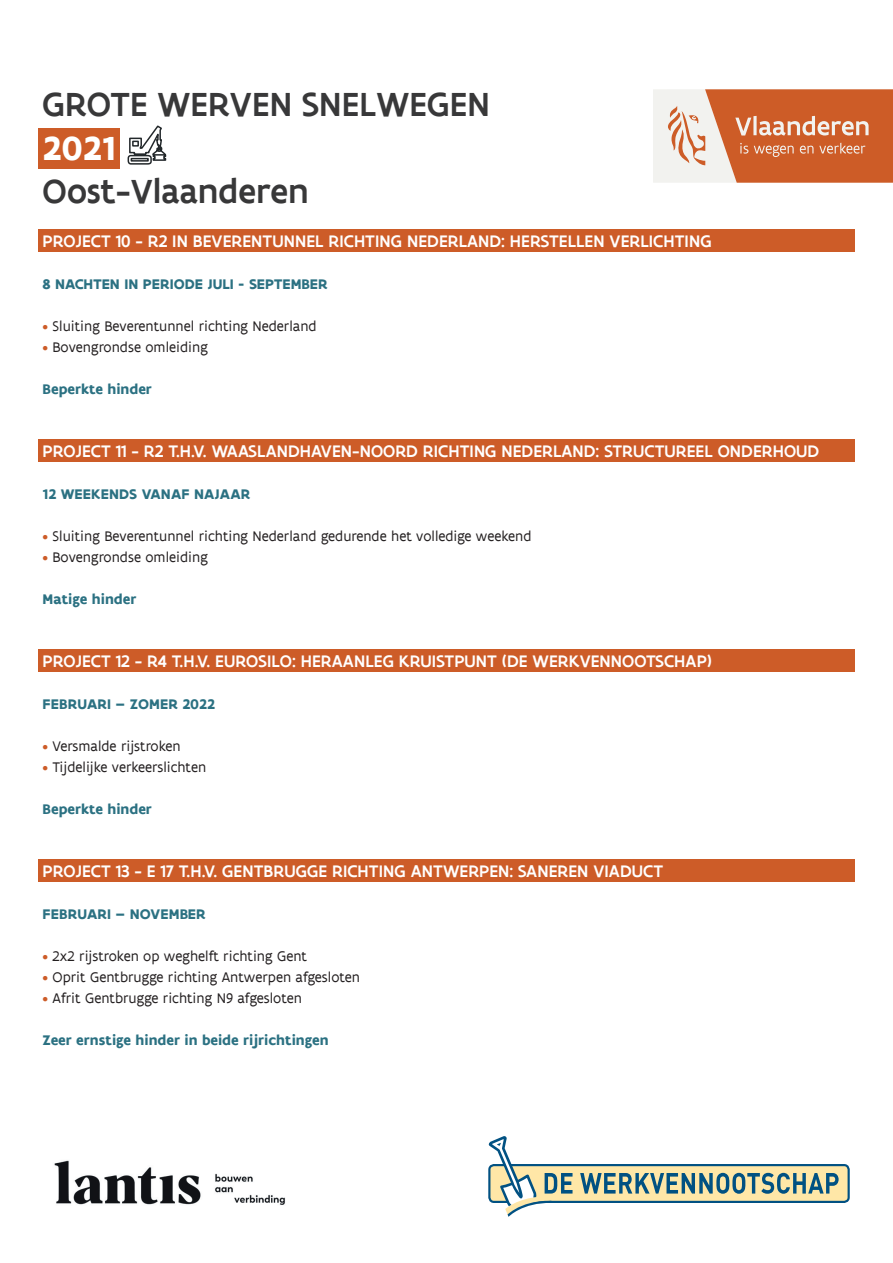
<style>
.page{position:relative;width:893px;height:1263px;background:#fff}
.page>*{position:absolute;margin:0;border:0;box-sizing:border-box;transform-origin:0 0}
.t1{font:500 36px "Flanders Art Sans";letter-spacing:.005em;color:#383839}
.t2{font:700 36px "Flanders Art Sans";color:#fff}
.t3{font:500 18px "Flanders Art Sans";letter-spacing:.005em;color:#fff}
.t4{font:15px "Flanders Art Sans";color:#231f20}
.t5{font:700 15px "Flanders Art Sans";color:#2b7182}
.s1{color:#cd5c28}
</style>
<div class="page">
<div style="left:38px;top:128px;width:82px;height:40px;background:#cd5c28"></div>
<div style="left:38px;top:230px;width:817px;height:22px;background:#cd5c28"></div>
<div style="left:38px;top:440px;width:817px;height:22px;background:#cd5c28"></div>
<div style="left:38px;top:650px;width:817px;height:22px;background:#cd5c28"></div>
<div style="left:38px;top:860px;width:817px;height:22px;background:#cd5c28"></div>
<svg style="left:127px;top:125px;width:40px;height:40px"></svg>
<svg style="left:653px;top:89px;width:240px;height:94px"></svg>
<img style="left:54px;top:1160px;width:231px;height:45px">
<svg style="left:488px;top:1136px;width:351px;height:81px"></svg>
<h1 class="t1" style="left:43px;top:82px;width:449px">GROTE WERVEN SNELWEGEN</h1>
<h1 class="t2" style="left:43px;top:125px;width:75px">2021</h1>
<h1 class="t1" style="left:43px;top:169px;width:267px">Oost-Vlaanderen</h1>
<p class="t3" style="left:43px;top:230px;width:671px">PROJECT 10 - R2 IN BEVERENTUNNEL RICHTING NEDERLAND: HERSTELLEN VERLICHTING</p>
<p class="t5" style="left:43px;top:275px;width:287px">8 NACHTEN IN PERIODE JULI - SEPTEMBER</p>
<p class="t4" style="left:43px;top:317px;width:276px"><span class="s1">•</span> Sluiting Beverentunnel richting Nederland</p>
<p class="t4" style="left:43px;top:338px;width:167px"><span class="s1">•</span> Bovengrondse omleiding</p>
<p class="t5" style="left:43px;top:380px;width:111px">Beperkte hinder</p>
<p class="t3" style="left:43px;top:440px;width:778px">PROJECT 11 - R2 T.H.V. WAASLANDHAVEN-NOORD RICHTING NEDERLAND: STRUCTUREEL ONDERHOUD</p>
<p class="t5" style="left:43px;top:485px;width:209px">12 WEEKENDS VANAF NAJAAR</p>
<p class="t4" style="left:43px;top:527px;width:490px"><span class="s1">•</span> Sluiting Beverentunnel richting Nederland gedurende het volledige weekend</p>
<p class="t4" style="left:43px;top:548px;width:167px"><span class="s1">•</span> Bovengrondse omleiding</p>
<p class="t5" style="left:43px;top:590px;width:95px">Matige hinder</p>
<p class="t3" style="left:43px;top:650px;width:671px">PROJECT 12 - R4 T.H.V. EUROSILO: HERAANLEG KRUISTPUNT (DE WERKVENNOOTSCHAP)</p>
<p class="t5" style="left:43px;top:695px;width:174px">FEBRUARI – ZOMER 2022</p>
<p class="t4" style="left:43px;top:737px;width:140px"><span class="s1">•</span> Versmalde rijstroken</p>
<p class="t4" style="left:43px;top:758px;width:165px"><span class="s1">•</span> Tijdelijke verkeerslichten</p>
<p class="t5" style="left:43px;top:800px;width:111px">Beperkte hinder</p>
<p class="t3" style="left:43px;top:860px;width:622px">PROJECT 13 - E 17 T.H.V. GENTBRUGGE RICHTING ANTWERPEN: SANEREN VIADUCT</p>
<p class="t5" style="left:43px;top:905px;width:165px">FEBRUARI – NOVEMBER</p>
<p class="t4" style="left:43px;top:947px;width:266px"><span class="s1">•</span> 2x2 rijstroken op weghelft richting Gent</p>
<p class="t4" style="left:43px;top:968px;width:319px"><span class="s1">•</span> Oprit Gentbrugge richting Antwerpen afgesloten</p>
<p class="t4" style="left:43px;top:989px;width:261px"><span class="s1">•</span> Afrit Gentbrugge richting N9 afgesloten</p>
<p class="t5" style="left:43px;top:1031px;width:288px">Zeer ernstige hinder in beide rijrichtingen</p>
</div>
